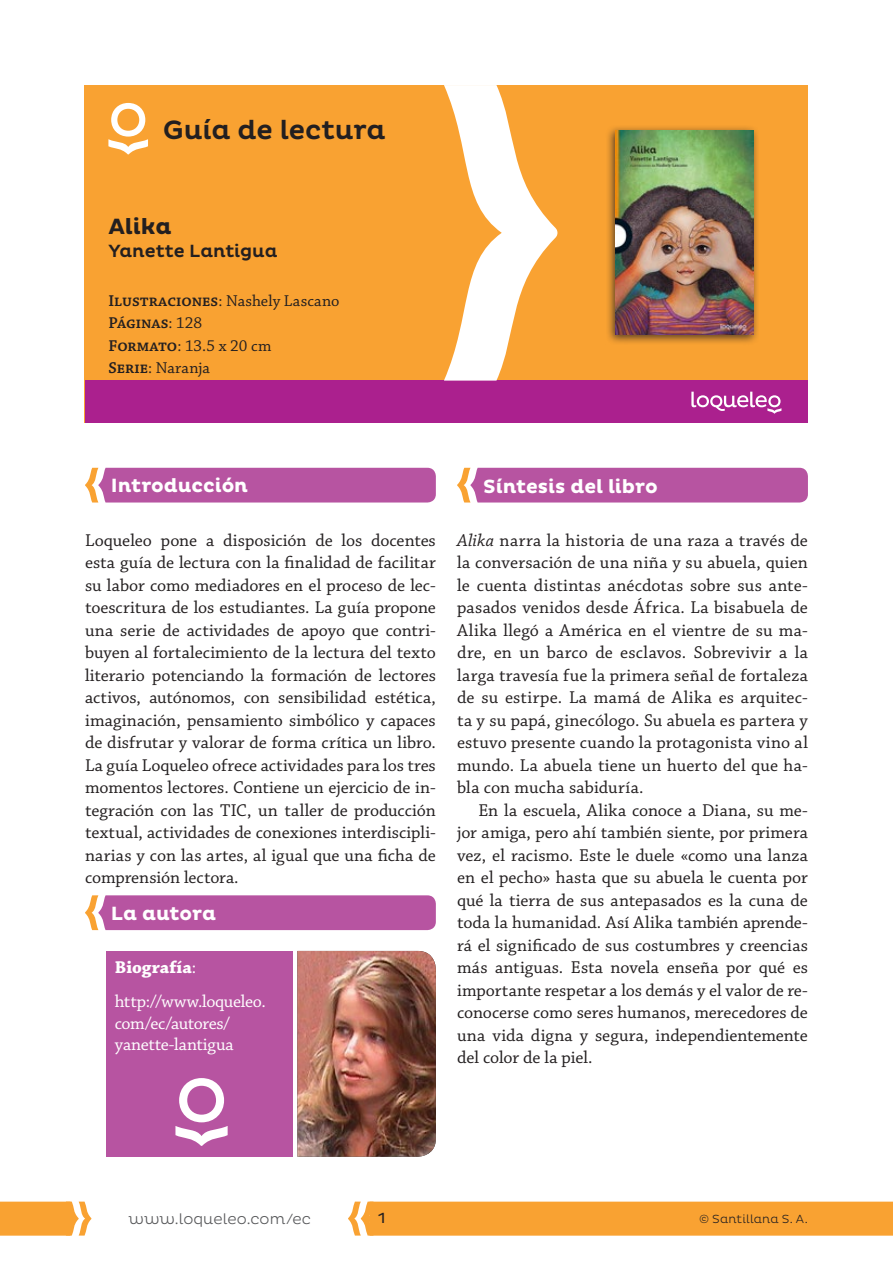
<style>
.page{position:relative;width:893px;height:1263px;background:#fff}
.page>*{position:absolute;margin:0;border:0;box-sizing:border-box;transform-origin:0 0}
.TITULO_DE_GUIA{font:500 27px "Pluto";letter-spacing:-.005em;color:#231f20}
.TITULOS{font:700 22.5px "Pluto";letter-spacing:-.01em;color:#231f20}
.TITULOS-2{font:700 19.5px "Pluto";letter-spacing:-.005em;color:#fff}
.TEXTO_GENERAL{font:18px/22.5px "Chaparral Pro";color:#231f20;text-align:justify}
.TEXTO_GENERAL-2{font:18px/21.6px "Chaparral Pro";letter-spacing:-.015em;color:#fff}
.AUTOR{font:500 18px "Pluto";letter-spacing:-.005em;color:#231f20}
.TEXTO_GENERAL-3{font:700 18px "Chaparral Pro";letter-spacing:.005em;color:#fff}
.t1{font:16.5px "Chaparral Pro";color:#231f20}
.t2{font:600 16.5px "Chaparral Pro";color:#231f20}
.t3{font:300 15px "Pluto";letter-spacing:.005em;color:#57585a}
.FOLIO{font:15px "Pluto";color:#231f20}
.t4{font:300 12px "Pluto";letter-spacing:.01em;color:#231f20}
.s1{font-weight:600}
.s2{font-weight:400}
.s3{font-style:italic}
</style>
<div class="page">
<svg style="left:0;top:1201px;width:91px;height:35px;background:#f9ae4e"></svg>
<svg style="left:348px;top:1201px;width:545px;height:35px;background:#f9a63b"></svg>
<div style="left:85px;top:86px;width:723px;height:337px;background:#f9a232"></div>
<div style="left:85px;top:381px;width:723px;height:42px;background:#ab208e"></div>
<div style="left:605px;top:125px;width:154px;height:220px;background:#231f20;opacity:.75"></div>
<img style="left:616px;top:131px;width:137px;height:204px">
<svg style="left:108px;top:103px;width:40px;height:51px"></svg>
<svg style="left:444px;top:85px;width:113px;height:296px"></svg>
<svg style="left:691px;top:392px;width:90px;height:22px"></svg>
<div style="left:106px;top:951px;width:186px;height:206px;background:#b754a1"></div>
<svg style="left:175px;top:1078px;width:53px;height:68px"></svg>
<img style="left:297px;top:951px;width:139px;height:206px">
<div style="left:85px;top:468px;width:351px;height:34px;background:#b754a1"></div>
<div style="left:457px;top:468px;width:351px;height:34px;background:#b754a1"></div>
<svg style="left:85px;top:895px;width:351px;height:35px;background:#bb5da3"></svg>
<p class="TITULO_DE_GUIA" style="left:163px;top:114px;width:225px">Guía de lectura</p>
<p class="TITULOS" style="left:108px;top:214px;width:65px">Alika</p>
<p class="AUTOR" style="left:108px;top:240px;width:171px">Yanette Lantigua</p>
<p class="t1" style="left:108px;top:291px;width:232px"><span class="s1">Ilustraciones</span>: Nashely Lascano</p>
<p class="t2" style="left:108px;top:313px;width:95px">Páginas<span class="s2">: 128</span></p>
<p class="t1" style="left:108px;top:336px;width:164px"><span class="s1">Formato</span>: 13.5 x 20 cm</p>
<p class="t1" style="left:108px;top:359px;width:103px"><span class="s1">Serie</span>: Naranja</p>
<p class="TITULOS-2" style="left:111px;top:474px;width:139px">Introducción</p>
<p class="TITULOS-2" style="left:483px;top:475px;width:176px">Síntesis del libro</p>
<p class="TEXTO_GENERAL" style="left:85px;top:529px;width:352px">Loqueleo pone a disposición de los docentes esta guía de lectura con la finalidad de facilitar su labor como mediadores en el proceso de lec&shy;toescritura de los estudiantes. La guía propone una serie de actividades de apoyo que contri&shy;buyen al fortalecimiento de la lectura del texto literario potenciando la formación de lectores activos, autónomos, con sensibilidad estética, imaginación, pensamiento simbólico y capaces de disfrutar y valorar de forma crítica un libro.<br>La guía Loqueleo ofrece actividades para los tres momentos lectores. Contiene un ejercicio de in&shy;tegración con las TIC, un taller de producción textual, actividades de conexiones interdiscipli&shy;narias y con las artes, al igual que una ficha de comprensión lectora.</p>
<p class="TEXTO_GENERAL" style="left:457px;top:529px;width:352px"><span class="s3">Alika</span> narra la historia de una raza a través de la conversación de una niña y su abuela, quien le cuenta distintas anécdotas sobre sus ante&shy;pasados venidos desde África. La bisabuela de Alika llegó a América en el vientre de su ma&shy;dre, en un barco de esclavos. Sobrevivir a la larga travesía fue la primera señal de fortaleza de su estirpe. La mamá de Alika es arquitec&shy;ta y su papá, ginecólogo. Su abuela es partera y estuvo presente cuando la protagonista vino al mundo. La abuela tiene un huerto del que ha&shy;bla con mucha sabiduría.</p>
<p class="TEXTO_GENERAL" style="left:457px;top:799px;width:352px;text-indent:21px">En la escuela, Alika conoce a Diana, su me&shy;jor amiga, pero ahí también siente, por primera vez, el racismo. Este le duele «como una lanza en el pecho» hasta que su abuela le cuenta por qué la tierra de sus antepasados es la cuna de toda la humanidad. Así Alika también aprende&shy;rá el significado de sus costumbres y creencias más antiguas. Esta novela enseña por qué es importante respetar a los demás y el valor de re&shy;conocerse como seres humanos, merecedores de una vida digna y segura, independientemente del color de la piel.</p>
<p class="TITULOS-2" style="left:111px;top:903px;width:107px">La autora</p>
<p class="TEXTO_GENERAL-3" style="left:115px;top:956px;width:83px">Biografía<span class="s2">:</span></p>
<p class="TEXTO_GENERAL-2" style="left:115px;top:991px;width:152px">http://www.loqueleo. com/ec/autores/ yanette-lantigua</p>
<p class="t3" style="left:128px;top:1210px;width:184px">www.loqueleo.com/ec</p>
<p class="FOLIO" style="left:378px;top:1209px;width:9px">1</p>
<p class="t4" style="left:699px;top:1212px;width:110px">© Santillana S. A.</p>
</div>
